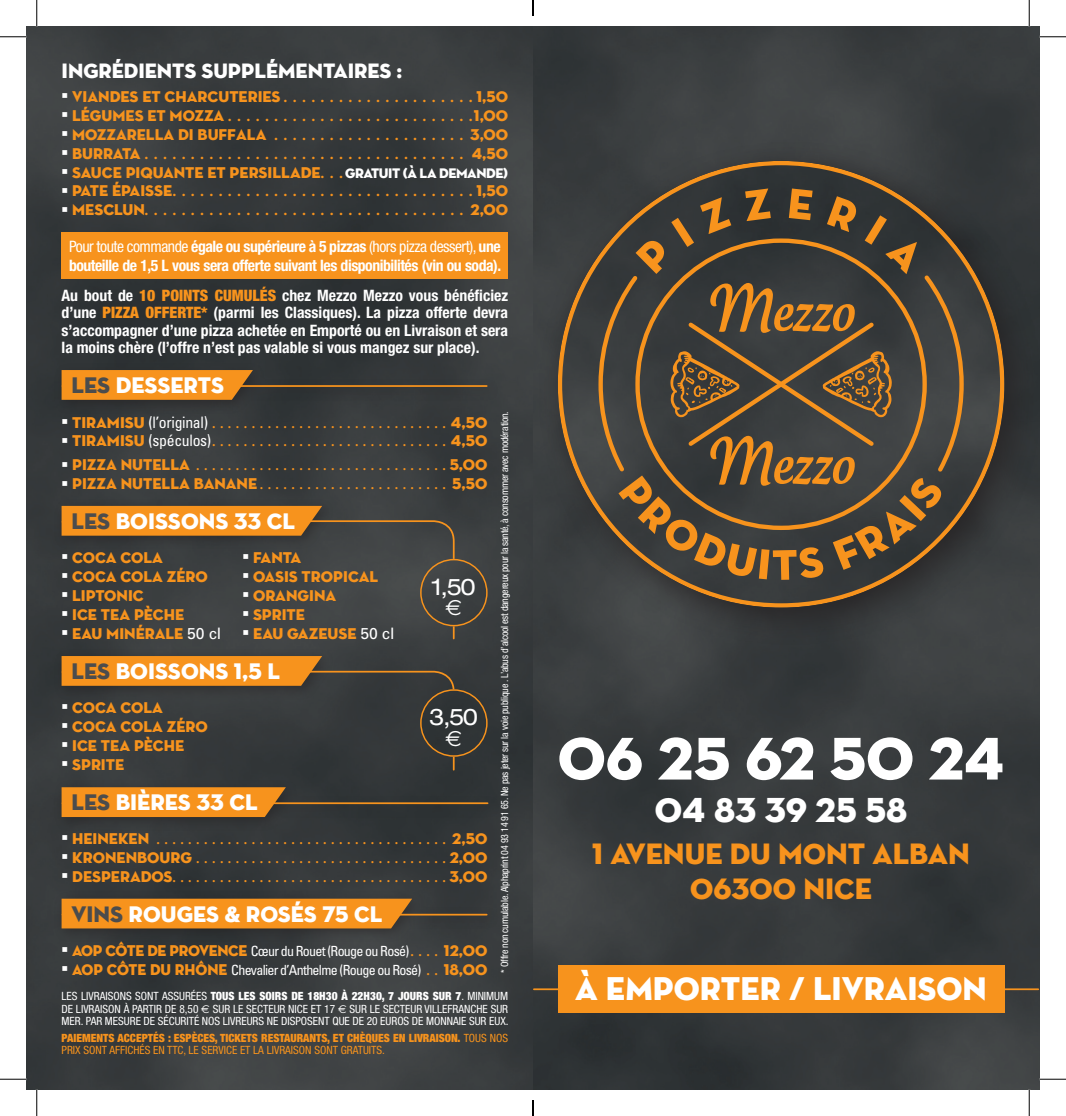
<style>
.page{position:relative;width:1066px;height:1116px;background:#fff}
.page>*{position:absolute;margin:0;border:0;box-sizing:border-box;transform-origin:0 0}
.t1{font:61.25px "Neutra Disp Titling";color:#fff}
.t2{font:35px "Neutra Disp Titling";color:#fff}
.t3{font:33.25px "Neutra Disp Titling";color:#fff}
.t4{font:29.75px/35.7px "Neutra Disp Titling";color:#f7931d;text-align:center}
.t5{font:expanded 22.93px "Helvetica Neue";color:#fff}
.t6{font:22.75px "Neutra Disp Titling";color:#fff}
.t7{font:22.05px "Euro Sans";color:#fff}
.t8{font:21px "Neutra Disp Titling";color:#fff}
.t9{font:15.75px "Neutra Disp Titling";color:#f7931d}
.t10{font:700 condensed 15.75px/17.5px "Helvetica Neue";letter-spacing:-.03em;color:#fff}
.t11{font:condensed 15.75px "Univers";letter-spacing:-.02em;color:#fff}
.t12{font:condensed 14px "Univers";letter-spacing:-.05em;color:#fff}
.t13{font:14px "Neutra Disp Titling";letter-spacing:-.03em;color:#fff}
.t14{font:12.25px "Neutra Disp Titling";color:#f7931d}
.t15{font:condensed 11.38px/12.2px "Helvetica Neue";color:#fff;text-align:justify}
.t16{font:900 condensed 11.38px/12.2px "Helvetica Neue";color:#f7931d}
.t17{font:10.5px "Neutra Disp Titling";color:#f7931d}
.t18{font:condensed 9.97px "Helvetica Neue";letter-spacing:-.02em;color:#fff}
.s1{color:#fff}
.s2{font-size:12.25px}
.s3{font-size:15.75px}
.s4{font-weight:400}
.s5{font-weight:900;color:#f7931d}
.s6{color:#4b4c4d}
.s7{font-family:"Neutra Disp Titling";font-stretch:normal;color:#f7931d}
.s8{font-family:"Univers";color:#fff}
.s9{font-family:"Neutra Disp Titling";font-stretch:normal;font-size:15.75px;color:#f7931d}
.s10{font-family:"Neutra Disp Titling";font-stretch:normal;font-size:10.5px;color:#f7931d}
.s11{font-weight:900}
.s12{font-family:"Euro Sans";font-stretch:normal}
</style>
<div class="page">
<img style="left:27px;top:27px;width:1012px;height:1061px">
<div style="left:538px;top:141px;width:501px;height:505px;background:#231f20;opacity:.75"></div>
<img style="left:558px;top:161px;width:446px;height:446px;border-radius:223px">
<svg style="left:596px;top:188px;width:370px;height:391px;background:#584a37"></svg>
<div style="left:62px;top:232px;width:446px;height:46px;background:#f7931d"></div>
<hr style="left:534px;top:988px;width:504px;height:1px;background:#f7931d">
<div style="left:558px;top:965px;width:446px;height:48px;background:#f7931d"></div>
<div style="left:54px;top:779px;width:447px;height:52px;background:#313536"></div>
<hr style="left:62px;top:802px;width:425px;height:2px;background:#f7931d">
<svg style="left:62px;top:787px;width:224px;height:29px;background:#ec8e1e"></svg>
<div style="left:54px;top:362px;width:447px;height:52px;background:#333638"></div>
<hr style="left:62px;top:385px;width:425px;height:2px;background:#f7931d">
<svg style="left:62px;top:370px;width:191px;height:30px;background:#eb8d1e"></svg>
<div style="left:54px;top:891px;width:447px;height:51px;background:#36383a"></div>
<hr style="left:62px;top:913px;width:425px;height:2px;background:#f7931d">
<div style="left:62px;top:898px;width:350px;height:30px;background:#f7931d"></div>
<div style="left:54px;top:498px;width:281px;height:52px;background:#231f20;opacity:.5"></div>
<svg style="left:62px;top:506px;width:393px;height:134px;background:#594d3c"></svg>
<img style="left:420px;top:558px;width:67px;height:68px;border-radius:34px">
<div style="left:420px;top:558px;width:67px;height:68px;border:1px solid #f7931d;border-radius:50%"></div>
<div style="left:54px;top:648px;width:281px;height:52px;background:#231f20;opacity:.5"></div>
<svg style="left:62px;top:656px;width:393px;height:115px;background:#584936"></svg>
<img style="left:420px;top:689px;width:67px;height:67px;border-radius:34px">
<div style="left:420px;top:689px;width:67px;height:67px;border:1px solid #f7931d;border-radius:50%"></div>
<svg style="left:0;top:36px;width:26px;height:1px"></svg>
<svg style="left:1039px;top:36px;width:27px;height:1px"></svg>
<svg style="left:0;top:1078px;width:26px;height:1px"></svg>
<svg style="left:1039px;top:1078px;width:27px;height:1px"></svg>
<svg style="left:36px;top:0;width:1px;height:26px"></svg>
<svg style="left:36px;top:1089px;width:1px;height:26px"></svg>
<svg style="left:1029px;top:0;width:1px;height:26px"></svg>
<svg style="left:1029px;top:1089px;width:1px;height:26px"></svg>
<svg style="left:532px;top:0;width:2px;height:16px"></svg>
<svg style="left:532px;top:1100px;width:2px;height:15px"></svg>
<h3 class="t8" style="left:62px;top:58px;width:342px">INGRÉDIENTS SUPPLÉMENTAIRES :</h3>
<p class="t9" style="left:62px;top:87px;width:220px"><span class="s1">○</span> VIANDES ET CHARCUTERIES</p>
<p class="t9" style="left:476px;top:87px;width:33px">1,50</p>
<p class="t9" style="left:62px;top:105px;width:164px"><span class="s1">○</span> LÉGUMES ET MOZZA</p>
<p class="t9" style="left:474px;top:105px;width:36px">1,00</p>
<p class="t9" style="left:62px;top:124px;width:448px"><span class="s1">○</span> MOZZARELLA DI BUFFALA <span class="s2">. . . . . . . . . . . . . . . . . . . . .</span> 3,00</p>
<p class="t9" style="left:62px;top:143px;width:80px"><span class="s1">○</span> BURRATA</p>
<p class="t9" style="left:472px;top:143px;width:38px">4,50</p>
<p class="t9" style="left:62px;top:162px;width:261px"><span class="s1">○</span> SAUCE PIQUANTE ET PERSILLADE</p>
<p class="t13" style="left:345px;top:164px;width:165px">GRATUIT (À LA DEMANDE)</p>
<p class="t9" style="left:62px;top:181px;width:112px"><span class="s1">○</span> PATE ÉPAISSE</p>
<p class="t9" style="left:476px;top:181px;width:33px">1,50</p>
<p class="t14" style="left:62px;top:203px;width:448px"><span class="s1">○</span> <span class="s3">MESCLUN</span>. . . . . . . . . . . . . . . . . . . . . . . . . . . . . . . . . . . <span class="s3">2,00</span></p>
<p class="t10" style="left:69px;top:236px;width:434px;line-height:18.9px"><span class="s4">Pour toute commande</span> égale ou supérieure à 5 pizzas <span class="s4">(hors pizza dessert),</span> une bouteille de 1,5 L vous sera offerte suivant les disponibilités (vin ou soda).</p>
<p class="t10" style="left:62px;top:286px;width:448px;text-align:justify">Au bout de <span class="s5">10 POINTS CUMULÉS</span> chez Mezzo Mezzo vous bénéficiez d’une <span class="s5">PIZZA OFFERTE*</span> (parmi les Classiques). La pizza offerte devra s’accompagner d’une pizza achetée en Emporté ou en Livraison et sera la moins chère (l’offre n’est pas valable si vous mangez sur place).</p>
<h3 class="t6" style="left:71px;top:371px;width:154px"><span class="s6">LES</span> DESSERTS</h3>
<p class="t11" style="left:62px;top:412px;width:148px">○ <span class="s7">TIRAMISU</span> (l’original)</p>
<p class="t9" style="left:451px;top:412px;width:38px">4,50</p>
<p class="t11" style="left:62px;top:431px;width:151px">○ <span class="s7">TIRAMISU</span> (spéculos)</p>
<p class="t9" style="left:451px;top:431px;width:38px">4,50</p>
<p class="t17" style="left:62px;top:460px;width:427px"><sup>○</sup> <span class="s3">PIZZA NUTELLA</span> . . . . . . . . . . . . . . . . . . . . . . . . . . . . . . . . <span class="s3">5,00</span></p>
<p class="t9" style="left:62px;top:474px;width:197px"><span class="s1">○</span> PIZZA NUTELLA BANANE</p>
<p class="t9" style="left:452px;top:474px;width:37px">5,50</p>
<h3 class="t6" style="left:71px;top:507px;width:225px"><span class="s6">LES</span> BOISSONS 33 CL</h3>
<p class="t9" style="left:62px;top:547px;width:103px"><span class="s1">○</span> COCA COLA</p>
<p class="t9" style="left:62px;top:566px;width:148px"><span class="s1">○</span> COCA COLA ZÉRO</p>
<p class="t9" style="left:62px;top:585px;width:84px"><span class="s1">○</span> LIPTONIC</p>
<p class="t9" style="left:62px;top:604px;width:124px"><span class="s1">○</span> ICE TEA PÈCHE</p>
<p class="t9" style="left:62px;top:623px;width:161px"><span class="s1">○</span> EAU MINÉRALE <span class="s8">50 cl</span></p>
<p class="t9" style="left:242px;top:547px;width:60px"><span class="s1">○</span> FANTA</p>
<p class="t9" style="left:242px;top:566px;width:137px"><span class="s1">○</span> OASIS TROPICAL</p>
<p class="t9" style="left:242px;top:585px;width:95px"><span class="s1">○</span> ORANGINA</p>
<p class="t9" style="left:242px;top:604px;width:64px"><span class="s1">○</span> SPRITE</p>
<p class="t9" style="left:242px;top:623px;width:154px"><span class="s1">○</span> EAU GAZEUSE <span class="s8">50 cl</span></p>
<h3 class="t6" style="left:71px;top:657px;width:210px"><span class="s6">LES</span> BOISSONS 1,5 L</h3>
<p class="t9" style="left:62px;top:697px;width:103px"><span class="s1">○</span> COCA COLA</p>
<p class="t9" style="left:62px;top:716px;width:148px"><span class="s1">○</span> COCA COLA ZÉRO</p>
<p class="t9" style="left:62px;top:735px;width:124px"><span class="s1">○</span> ICE TEA PÈCHE</p>
<p class="t9" style="left:62px;top:754px;width:64px"><span class="s1">○</span> SPRITE</p>
<h3 class="t5" style="left:432px;top:572px;width:45px">1,50</h3>
<h3 class="t7" style="left:445px;top:594px;width:18px">L</h3>
<h3 class="t5" style="left:429px;top:702px;width:50px">3,50</h3>
<h3 class="t7" style="left:445px;top:725px;width:18px">L</h3>
<h3 class="t6" style="left:71px;top:788px;width:188px"><span class="s6">LES</span> BIÈRES 33 CL</h3>
<p class="t17" style="left:62px;top:833px;width:427px"><sup>○</sup> <span class="s3">HEINEKEN</span> . . . . . . . . . . . . . . . . . . . . . . . . . . . . . . . . . . . . . <span class="s3">2,50</span></p>
<p class="t9" style="left:62px;top:847px;width:132px"><span class="s1">○</span> KRONENBOURG</p>
<p class="t9" style="left:450px;top:847px;width:39px">2,00</p>
<p class="t9" style="left:62px;top:866px;width:112px"><span class="s1">○</span> DESPERADOS</p>
<p class="t9" style="left:449px;top:866px;width:39px">3,00</p>
<h3 class="t6" style="left:71px;top:899px;width:312px"><span class="s6">VINS</span> ROUGES &amp; ROSÉS 75 CL</h3>
<p class="t12" style="left:62px;top:941px;width:349px">○ <span class="s9">AOP CÔTE DE PROVENCE</span> Cœur du Rouet (Rouge ou Rosé)</p>
<p class="t9" style="left:444px;top:940px;width:45px">12,00</p>
<p class="t12" style="left:62px;top:960px;width:427px">○ <span class="s9">AOP CÔTE DU RHÔNE</span> Chevalier d’Anthelme (Rouge ou Rosé) <span class="s10">. .</span> <span class="s9">18,00</span></p>
<p class="t18" style="left:499px;top:972px;width:563px;rotate:-90deg">* Offre non cumulable. Alphaprint 04 93 14 91 65. Ne pas jeter sur la voie publique . L’abus d’alcool est dangereux pour la santé, à consommer avec modération.</p>
<p class="t15" style="left:62px;top:989px;width:448px">LES LIVRAISONS SONT ASSURÉES <span class="s11">TOUS LES SOIRS DE 18H30 À 22H30, 7 JOURS SUR 7</span>. MINIMUM DE LIVRAISON À PARTIR DE 8,50 <span class="s12">E</span> SUR LE SECTEUR NICE ET 17 <span class="s12">E</span> SUR LE SECTEUR VILLEFRANCHE SUR MER. PAR MESURE DE SÉCURITÉ NOS LIVREURS NE DISPOSENT QUE DE 20 EUROS DE MONNAIE SUR EUX.</p>
<p class="t16" style="left:62px;top:1031px;width:448px">PAIEMENTS ACCEPTÉS : ESPÈCES, TICKETS RESTAURANTS, ET CHÈQUES EN LIVRAISON. <span class="s4">TOUS NOS<br>PRIX SONT AFFICHÉS EN TTC, LE SERVICE ET LA LIVRAISON SONT GRATUITS.</span></p>
<h1 class="t1" style="left:558px;top:720px;width:448px">06 25 62 50 24</h1>
<h2 class="t2" style="left:655px;top:787px;width:254px">04 83 39 25 58</h2>
<h3 class="t4" style="left:592px;top:835px;width:379px">1 AVENUE DU MONT ALBAN<br>06300 NICE</h3>
<h3 class="t3" style="left:575px;top:967px;width:413px">À EMPORTER / LIVRAISON</h3>
</div>
